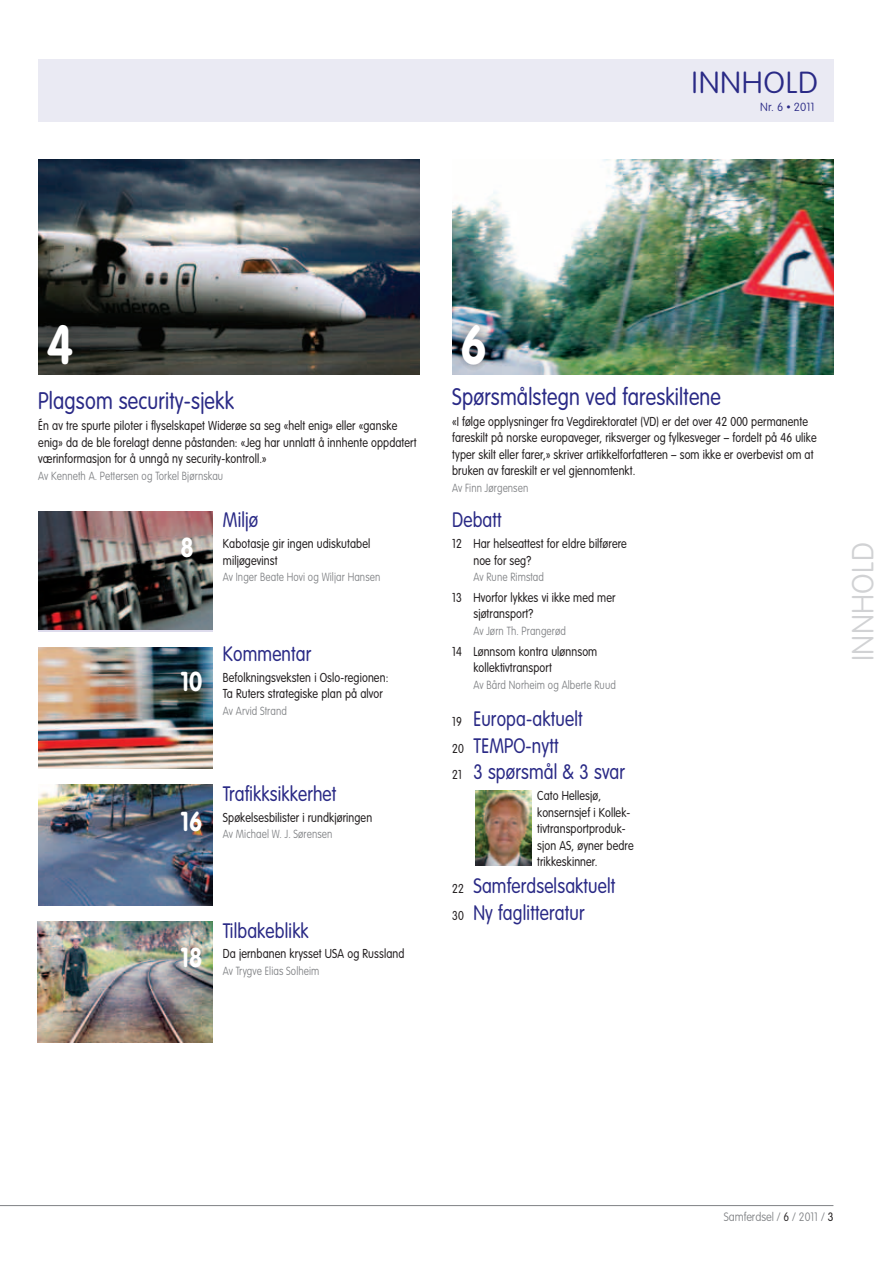
<style>
.page{position:relative;width:893px;height:1263px;background:#fff}
.page>*{position:absolute;margin:0;border:0;box-sizing:border-box;transform-origin:0 0}
.t1{font:700 54px "VAG Rounded LT";color:#fff;scale:.85 1}
.t2{font:100 30px "VAG Rounded LT";color:#d1d2d4}
.t3{font:100 30px "VAG Rounded LT";color:#2a2a86;scale:1.05 1}
.t4{font:300 23.7px "VAG Rounded LT";letter-spacing:.01em;color:#2a2a86;scale:.85 1}
.t5{font:300 20.7px/26.7px "VAG Rounded LT";letter-spacing:.01em;color:#2a2a86;scale:.85 1}
.t6{font:300 12.75px/16.5px "VAG Rounded LT";letter-spacing:.01em;color:#231f20;scale:.85 1}
.t7{font:100 12px "VAG Rounded LT";color:#808285;scale:.9 1}
.t8{font:100 11.7px "VAG Rounded LT";letter-spacing:.01em;color:#808285;scale:.85 1}
.t9{font:100 11.7px "VAG Rounded LT";letter-spacing:.01em;color:#2a2a86}
.s1{font-size:8.7px}
.s2{font-weight:700;font-size:27px;color:#fff}
.s3{font-size:12.75px;color:#231f20}
.s4{color:#231f20}
.s5{font-weight:300;color:#231f20}
</style>
<div class="page">
<hr style="left:0;top:1205px;width:833px;height:1px;background:#808285">
<div style="left:38px;top:60px;width:795px;height:62px;background:#eaeaf3"></div>
<img style="left:38px;top:648px;width:175px;height:120px">
<img style="left:38px;top:159px;width:382px;height:215px">
<img style="left:452px;top:159px;width:381px;height:215px">
<img style="left:38px;top:784px;width:175px;height:121px">
<img style="left:38px;top:921px;width:175px;height:121px">
<img style="left:38px;top:511px;width:175px;height:118px">
<svg style="left:43px;top:316px;width:39px;height:55px;background:#2a2c29"></svg>
<svg style="left:456px;top:318px;width:36px;height:53px;background:#6d7985"></svg>
<img style="left:475px;top:791px;width:56px;height:75px">
<h2 class="t3" style="left:692px;top:66px;width:27px">Innhold</h2>
<p class="t9" style="left:760px;top:100px;width:56px">Nr. 6 <span class="s1">•</span> 2011</p>
<h1 class="t1" style="left:47px;top:313px;width:32px">4</h1>
<h1 class="t1" style="left:461px;top:313px;width:32px">6</h1>
<h3 class="t4" style="left:38px;top:388px;width:232px">Plagsom security-sjekk</h3>
<p class="t6" style="left:38px;top:418px;width:447px">Én av tre spurte piloter i flyselskapet Widerøe sa seg «helt enig» eller «ganske enig» da de ble forelagt denne påstanden: «Jeg har unnlatt å innhente oppdatert værinformasjon for å unngå ny security-kontroll.»</p>
<p class="t8" style="left:38px;top:469px;width:219px">Av Kenneth A. Pettersen og Torkel Bjørnskau</p>
<h3 class="t5" style="left:223px;top:507px;width:43px">Miljø</h3>
<p class="t6" style="left:223px;top:536px;width:175px;text-indent:-43px"><span class="s2">8</span> Kabotasje gir ingen udiskutabel miljøgevinst</p>
<p class="t8" style="left:223px;top:570px;width:187px">Av Inger Beate Hovi og Wiljar Hansen</p>
<h3 class="t5" style="left:223px;top:641px;width:106px">Kommentar</h3>
<p class="t6" style="left:223px;top:669px;width:196px;text-indent:-43px"><span class="s2">10</span> Befolkningsveksten i Oslo-regionen:<br>Ta Ruters strategiske plan på alvor</p>
<p class="t8" style="left:223px;top:704px;width:77px">Av Arvid Strand</p>
<h3 class="t5" style="left:223px;top:781px;width:135px">Trafikksikkerhet</h3>
<p class="t6" style="left:180px;top:809px;width:227px"><span class="s2">16</span> Spøkelsesbilister i rundkjøringen</p>
<p class="t8" style="left:223px;top:827px;width:130px">Av Michael W. J. Sørensen</p>
<h3 class="t5" style="left:223px;top:918px;width:103px">Tilbakeblikk</h3>
<p class="t6" style="left:180px;top:946px;width:265px"><span class="s2">18</span> Da jernbanen krysset USA og Russland</p>
<p class="t8" style="left:223px;top:964px;width:115px">Av Trygve Elias Solheim</p>
<h3 class="t4" style="left:452px;top:383px;width:318px">Spørsmålstegn ved fareskiltene</h3>
<p class="t6" style="left:452px;top:413px;width:430px">«I følge opplysninger fra Vegdirektoratet (VD) er det over 42 000 permanente fareskilt på norske europaveger, riksverger og fylkesveger – fordelt på 46 ulike typer skilt eller farer,» skriver artikkelforfatteren – som ikke er overbevist om at bruken av fareskilt er vel gjennomtenkt.</p>
<p class="t8" style="left:452px;top:481px;width:91px">Av Finn Jørgensen</p>
<h3 class="t5" style="left:452px;top:507px;width:60px">Debatt</h3>
<p class="t6" style="left:473px;top:536px;width:182px;text-indent:-21px">12 Har helseattest for eldre bilførere noe for seg?</p>
<p class="t8" style="left:473px;top:570px;width:85px">Av Rune Rimstad</p>
<p class="t6" style="left:473px;top:589px;width:169px;text-indent:-21px">13 Hvorfor lykkes vi ikke med mer sjøtransport?</p>
<p class="t8" style="left:473px;top:624px;width:110px">Av Jørn Th. Prangerød</p>
<p class="t6" style="left:473px;top:643px;width:147px;text-indent:-21px">14 Lønnsom kontra ulønnsom kollektivtransport</p>
<p class="t8" style="left:473px;top:678px;width:169px">Av Bård Norheim og Alberte Ruud</p>
<h3 class="t5" style="left:452px;top:706px;width:205px"><span class="s3">19</span> Europa-aktuelt<br><span class="s3">20</span> TEMPO-nytt<br><span class="s3">21</span> 3 spørsmål &amp; 3 svar</h3>
<p class="t6" style="left:537px;top:788px;width:115px">Cato Hellesjø, konsernsjef i Kollek&shy;tivtransportproduk&shy;sjon AS, øyner bedre trikkeskinner.</p>
<h3 class="t5" style="left:452px;top:873px;width:194px"><span class="s3">22</span> Samferdselsaktuelt<br><span class="s3">30</span> Ny faglitteratur</h3>
<h2 class="t2" style="left:846px;top:661px;width:117px;rotate:-90deg">Innhold</h2>
<p class="t7" style="left:724px;top:1210px;width:123px">Samferdsel / <span class="s4">6</span> / 2011 / <span class="s5">3</span></p>
</div>
